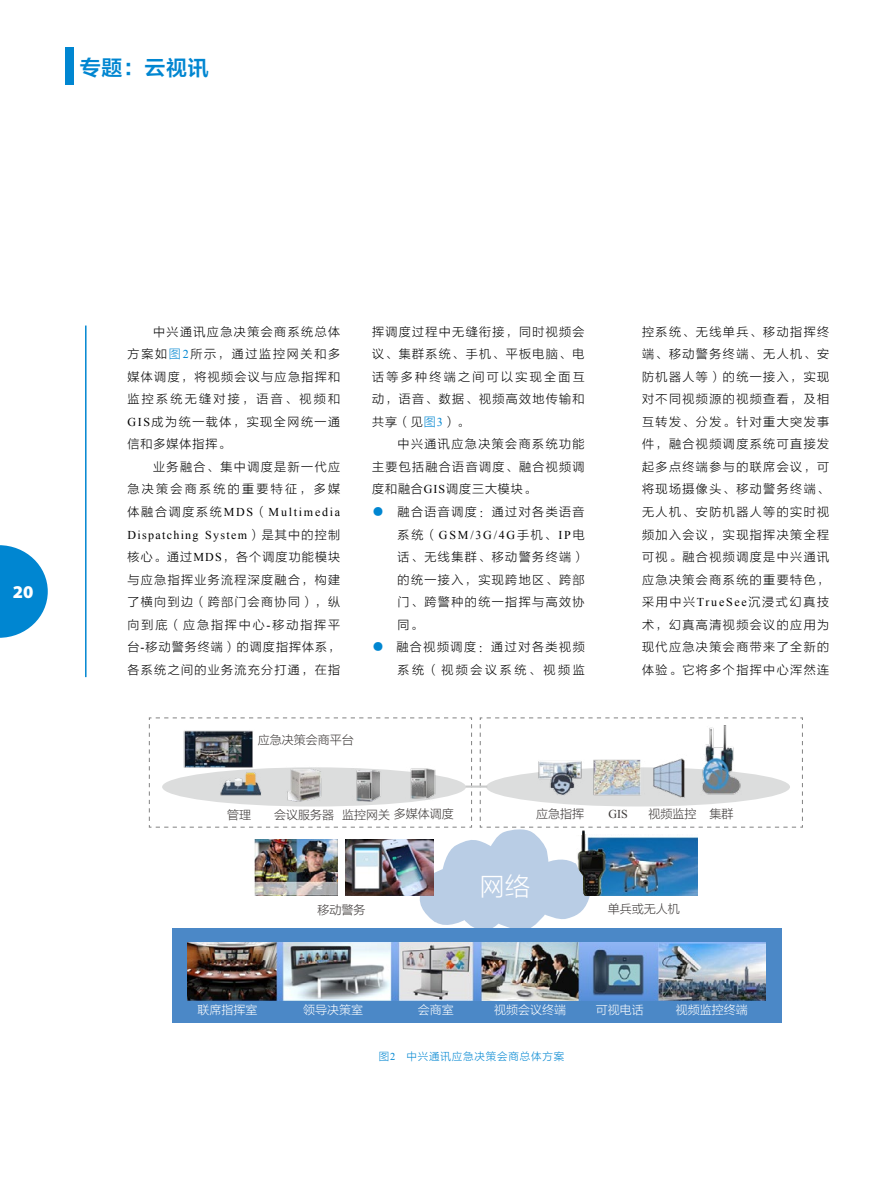
<style>
.page{position:relative;width:893px;height:1183px;background:#fff}
.page>*{position:absolute;margin:0;border:0;box-sizing:border-box;transform-origin:0 0}
.t1{font:25.35px "FZLTKHK GBK1 0";color:#fff}
.t2{font:21px "FZLTZCHK GBK1 0";color:#0086d1}
.t3{font:900 18px "Myriad Pro";color:#fff}
.t4{font:12px/22.5px "FZLTXHK GBK1 0";letter-spacing:.12em;color:#000;text-align:justify}
.t5{font:12px/22.5px "Times New Roman";letter-spacing:.11em;color:#000}
.t6{font:12px "FZLTXHK GBK1 0";color:#3e3a39}
.t7{font:12px/22.5px "FZLTXHK GBK1 0";letter-spacing:.195em;color:#000;text-align:right}
.t8{font:12px "FZLTKHK GBK1 0";color:#fff}
.t9{font:12px "Times New Roman";letter-spacing:.145em;color:#000}
.t10{font:12px "Times New Roman";color:#3e3a39}
.t11{font:10.5px "FZLTXHK GBK1 0";letter-spacing:.08em;color:#0086d1}
.s1{color:#0086d1}
.s2{font-family:"Times New Roman";color:#0086d1}
.s3{font-family:"Times New Roman"}
.s4{font-family:"FZLTXHK GBK1 0"}
.s5{font-family:"Adobe Song Std";font-weight:300;color:#0086d1}
</style>
<div class="page">
<div style="left:65px;top:48px;width:8px;height:37px;background:#0086d1"></div>
<hr style="left:85px;top:325px;width:2px;height:352px;background:#0086d1">
<svg style="left:0;top:545px;width:48px;height:92px"></svg>
<div style="left:172px;top:928px;width:609px;height:94px;background:#4b88c7"></div>
<img style="left:187px;top:942px;width:578px;height:58px">
<svg style="left:148px;top:717px;width:655px;height:215px"></svg>
<hr style="left:466px;top:785px;width:21px;height:2px;background:#c9caca">
<h2 class="t2" style="left:80px;top:56px;width:131px">专题：云视讯</h2>
<h3 class="t3" style="left:13px;top:581px;width:22px">20</h3>
<p class="t4" style="left:128px;top:321px;width:214px;text-indent:26px">中兴通讯应急决策会商系统总体方案如<span class="s1">图</span><span class="s2">2</span>所示，通过监控网关和多媒体调度，将视频会议与应急指挥和监控系统无缝对接，语音、视频和<span class="s3">GIS</span>成为统一载体，实现全网统一通信和多媒体指挥。</p>
<p class="t7" style="left:128px;top:456px;width:214px">业务融合、集中调度是新一代应<br>急决策会商系统的重要特征，多媒</p>
<p class="t5" style="left:128px;top:500px;width:214px"><span class="s4">体融合调度系统</span>MDS<span class="s4">（</span>Multimedia<br>Dispatching System<span class="s4">）是其中的控制</span></p>
<p class="t4" style="left:128px;top:546px;width:214px">核心。通过<span class="s3">MDS</span>，各个调度功能模块与应急指挥业务流程深度融合，构建了横向到边（跨部门会商协同），纵向到底（应急指挥中心<span class="s3">-</span>移动指挥平台<span class="s3">-</span>移动警务终端）的调度指挥体系，各系统之间的业务流充分打通，在指</p>
<p class="t4" style="left:372px;top:321px;width:214px">挥调度过程中无缝衔接，同时视频会议、集群系统、手机、平板电脑、电话等多种终端之间可以实现全面互动，语音、数据、视频高效地传输和共享（见<span class="s1">图</span><span class="s2">3</span>）。</p>
<p class="t4" style="left:372px;top:433px;width:214px;text-indent:26px">中兴通讯应急决策会商系统功能主要包括融合语音调度、融合视频调度和融合<span class="s3">GIS</span>调度三大模块。</p>
<p class="t4" style="left:372px;top:501px;width:214px"><span class="s5">●</span> 融合语音调度：通过对各类语音</p>
<p class="t9" style="left:398px;top:526px;width:189px"><span class="s4">系统（</span>GSM/3G/4G<span class="s4">手机、</span>IP<span class="s4">电</span></p>
<p class="t4" style="left:398px;top:546px;width:189px">话、无线集群、移动警务终端）的统一接入，实现跨地区、跨部门、跨警种的统一指挥与高效协同。</p>
<p class="t4" style="left:372px;top:636px;width:214px;text-align:right"><span class="s5">●</span> 融合视频调度：通过对各类视频系统（视频会议系统、视频监</p>
<p class="t6" style="left:258px;top:732px;width:97px">应急决策会商平台</p>
<p class="t4" style="left:642px;top:321px;width:189px">控系统、无线单兵、移动指挥终端、移动警务终端、无人机、安防机器人等）的统一接入，实现对不同视频源的视频查看，及相互转发、分发。针对重大突发事件，融合视频调度系统可直接发起多点终端参与的联席会议，可将现场摄像头、移动警务终端、无人机、安防机器人等的实时视频加入会议，实现指挥决策全程可视。融合视频调度是中兴通讯应急决策会商系统的重要特色，采用中兴<span class="s3">TrueSee</span>沉浸式幻真技术，幻真高清视频会议的应用为现代应急决策会商带来了全新的体验。它将多个指挥中心浑然连</p>
<p class="t6" style="left:227px;top:808px;width:25px">管理</p>
<p class="t6" style="left:274px;top:808px;width:181px">会议服务器 监控网关多媒体调度</p>
<p class="t6" style="left:536px;top:807px;width:49px">应急指挥</p>
<p class="t10" style="left:608px;top:806px;width:21px">GIS</p>
<p class="t6" style="left:648px;top:807px;width:87px">视频监控 集群</p>
<p class="t6" style="left:318px;top:902px;width:49px">移动警务</p>
<h1 class="t1" style="left:479px;top:872px;width:52px">网络</h1>
<p class="t6" style="left:608px;top:901px;width:73px">单兵或无人机</p>
<p class="t8" style="left:197px;top:1003px;width:61px">联席指挥室</p>
<p class="t8" style="left:303px;top:1003px;width:61px">领导决策室</p>
<p class="t8" style="left:418px;top:1003px;width:37px">会商室</p>
<p class="t8" style="left:494px;top:1003px;width:73px">视频会议终端</p>
<p class="t8" style="left:596px;top:1003px;width:49px">可视电话</p>
<p class="t8" style="left:676px;top:1003px;width:73px">视频监控终端</p>
<p class="t11" style="left:379px;top:1050px;width:187px">图<span class="s3">2</span> 中兴通讯应急决策会商总体方案</p>
</div>
